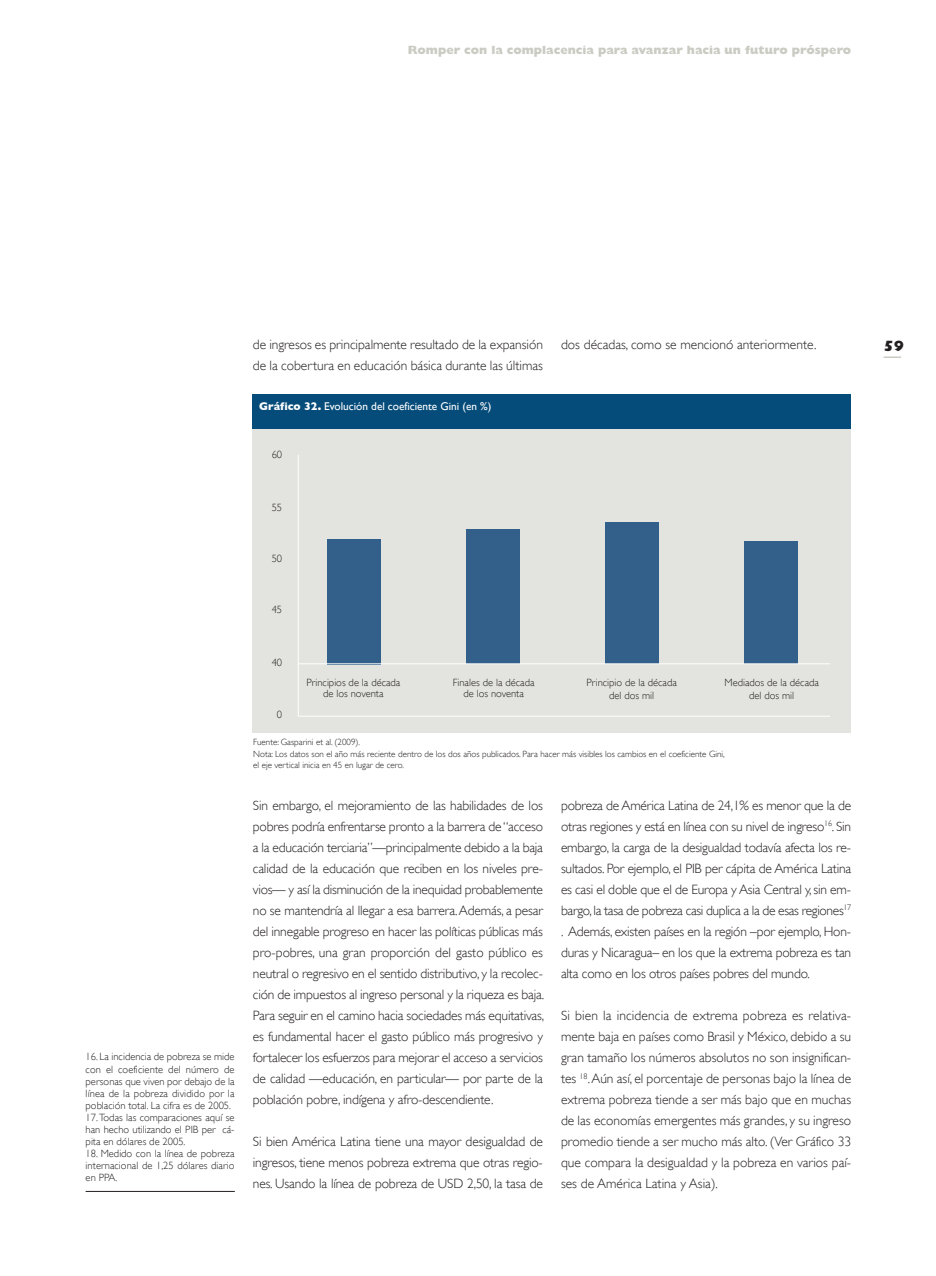
<style>
.page{position:relative;width:936px;height:1276px;background:#fff}
.page>*{position:absolute;margin:0;border:0;box-sizing:border-box;transform-origin:0 0}
.t1{font:800 15px "Gill Sans";color:#231f20}
.t2{font:300 13.5px/21px "Gill Sans";letter-spacing:-.005em;color:#231f20;text-align:justify}
.t3{font:800 12px "Gill Sans";color:#cacbc2}
.t4{font:11.25px "Gill Sans";color:#fff}
.t5{font:300 10.5px/12px "Gill Sans";color:#231f20;text-align:center}
.t6{font:300 9px/12px "Gill Sans";color:#231f20}
.s1{font-weight:700}
.s2{font-weight:800}
</style>
<div class="page">
<div style="left:253px;top:427px;width:598px;height:305px;background:#e3e4df"></div>
<svg style="left:883px;top:356px;width:18px;height:2px"></svg>
<div style="left:253px;top:394px;width:598px;height:35px;background:#064c7a"></div>
<hr style="left:86px;top:1190px;width:149px;height:1px;background:#231f20">
<div style="left:327px;top:539px;width:54px;height:125px;background:#32608a"></div>
<div style="left:465px;top:529px;width:54px;height:134px;background:#32608a"></div>
<div style="left:605px;top:521px;width:54px;height:142px;background:#32608a"></div>
<div style="left:744px;top:541px;width:54px;height:122px;background:#32608a"></div>
<hr style="left:298px;top:663px;width:532px;height:1px;background:#fff">
<hr style="left:298px;top:715px;width:532px;height:1px;background:#fff">
<hr style="left:298px;top:454px;width:1px;height:262px;background:#fff">
<p class="t3" style="left:408px;top:45px;width:445px">Romper con la complacencia para avanzar hacia un futuro próspero</p>
<p class="t5" style="left:86px;top:1050px;width:150px;text-align:left">16. La incidencia de pobreza se mide con el coeficiente del número de personas que viven por debajo de la línea de la pobreza dividido por la población total. La cifra es de 2005.<br>17.Todas las comparaciones aquí se han hecho utilizando el PIB per cá&shy;pita en dólares de 2005.</p>
<p class="t5" style="left:86px;top:1146px;width:150px;text-align:justify">18. Medido con la línea de pobreza internacional de 1,25 dólares diario en PPA.</p>
<p class="t2" style="left:253px;top:333px;width:292px">de ingresos es principalmente resultado de la expansión de la cobertura en educación básica durante las últimas</p>
<p class="t2" style="left:561px;top:333px;width:257px">dos décadas, como se mencionó anteriormente.</p>
<p class="t1" style="left:883px;top:340px;width:22px">59</p>
<p class="t4" style="left:259px;top:399px;width:234px"><span class="s1">Gráfico 32</span><span class="s2">.</span> Evolución del coeficiente Gini (en %)</p>
<p class="t5" style="left:272px;top:449px;width:12px">60</p>
<p class="t5" style="left:272px;top:501px;width:12px">55</p>
<p class="t5" style="left:272px;top:553px;width:12px">50</p>
<p class="t5" style="left:272px;top:603px;width:12px">45</p>
<p class="t5" style="left:272px;top:656px;width:12px">40</p>
<p class="t5" style="left:306px;top:677px;width:95px;line-height:10.5px">Principios de la década de los noventa</p>
<p class="t5" style="left:453px;top:677px;width:83px;line-height:10.5px">Finales de la década de los noventa</p>
<p class="t5" style="left:586px;top:676px;width:92px;line-height:12.6px">Principio de la década del dos mil</p>
<p class="t5" style="left:724px;top:676px;width:96px;line-height:12.6px">Mediados de la década del dos mil</p>
<p class="t6" style="left:253px;top:736px;width:473px">Fuente: Gasparini et al. (2009).<br>Nota: Los datos son el año más reciente dentro de los dos años publicados. Para hacer más visibles los cambios en el coeficiente Gini,</p>
<p class="t6" style="left:253px;top:758px;width:152px">el eje vertical inicia en 45 en lugar de cero.</p>
<p class="t5" style="left:277px;top:708px;width:7px">0</p>
<p class="t2" style="left:253px;top:794px;width:293px">Sin embargo, el mejoramiento de las habilidades de los pobres podría enfrentarse pronto a la barrera de“acceso a la educación terciaria”—principalmente debido a la baja calidad de la educación que reciben en los niveles pre&shy;vios— y así la disminución de la inequidad probablemente no se mantendría al llegar a esa barrera.Además, a pesar del innegable progreso en hacer las políticas públicas más pro-pobres, una gran proporción del gasto público es neutral o regresivo en el sentido distributivo, y la recolec&shy;ción de impuestos al ingreso personal y la riqueza es baja.<br>Para seguir en el camino hacia sociedades más equitativas, es fundamental hacer el gasto público más progresivo y fortalecer los esfuerzos para mejorar el acceso a servicios de calidad —educación, en particular— por parte de la población pobre, indígena y afro-descendiente.</p>
<p class="t2" style="left:253px;top:1130px;width:292px">Si bien América Latina tiene una mayor desigualdad de ingresos, tiene menos pobreza extrema que otras regio&shy;nes. Usando la línea de pobreza de USD 2,50, la tasa de</p>
<p class="t2" style="left:561px;top:794px;width:292px">pobreza de América Latina de 24,1% es menor que la de otras regiones y está en línea con su nivel de ingreso<sup>16</sup>. Sin embargo, la carga de la desigualdad todavía afecta los re&shy;sultados. Por ejemplo, el PIB per cápita de América Latina es casi el doble que el de Europa y Asia Central y, sin em&shy;bargo, la tasa de pobreza casi duplica a la de esas regiones<sup>17 </sup>. Además, existen países en la región –por ejemplo, Hon&shy;duras y Nicaragua– en los que la extrema pobreza es tan alta como en los otros países pobres del mundo.</p>
<p class="t2" style="left:561px;top:1004px;width:292px">Si bien la incidencia de extrema pobreza es relativa&shy;mente baja en países como Brasil y México, debido a su gran tamaño los números absolutos no son insignifican&shy;tes <sup>18</sup>.Aún así, el porcentaje de personas bajo la línea de extrema pobreza tiende a ser más bajo que en muchas de las economías emergentes más grandes, y su ingreso promedio tiende a ser mucho más alto. (Ver Gráfico 33 que compara la desigualdad y la pobreza en varios paí&shy;ses de América Latina y Asia).</p>
</div>
